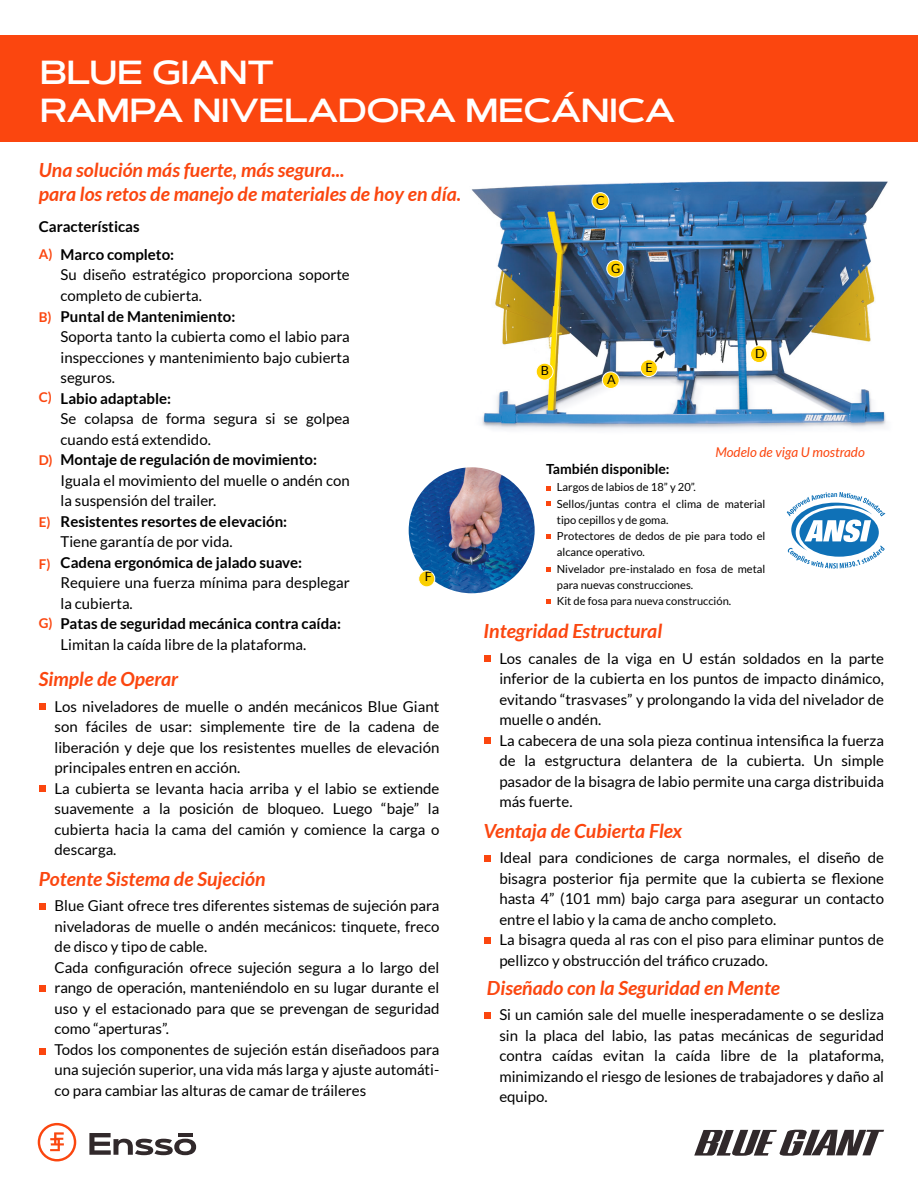
<style>
.page{position:relative;width:918px;height:1188px;background:#fff}
.page>*{position:absolute;margin:0;border:0;box-sizing:border-box;transform-origin:0 0}
.t1{font:33.3px "Artegra Sans Extended Alt Sem Bd";color:#fff}
.t2{font:italic 700 19.5px/23.5px "Lato";color:#fb460f}
.t3{font:15px/20.5px "Lato";color:#000}
.t4{font:700 15px/27.8px "Lato";color:#000}
.t5{font:700 13.95px "Lato";color:#000}
.t6{font:italic 13.5px "Lato";color:#fb460f}
.t7{font:700 13.5px "Lato";color:#fb460f}
.t8{font:12.75px "Lato";color:#000}
.t9{font:12.6px "Lato";color:#000}
.t10{font:11.1px/16.2px "Lato";color:#000}
</style>
<div class="page">
<img style="left:471px;top:181px;width:417px;height:249px">
<svg style="left:650px;top:350px;width:15px;height:18px"></svg>
<svg style="left:738px;top:262px;width:22px;height:92px;background:#38648a"></svg>
<div style="left:536px;top:363px;width:17px;height:17px;background:#ffd100;border-radius:50%"></div>
<div style="left:536px;top:363px;width:17px;height:17px;border:1px solid #fff;border-radius:50%"></div>
<div style="left:602px;top:372px;width:17px;height:17px;background:#ffd100;border-radius:50%"></div>
<div style="left:602px;top:372px;width:18px;height:17px;border:1px solid #fff;border-radius:50%"></div>
<div style="left:592px;top:193px;width:17px;height:17px;background:#ffd100;border-radius:50%"></div>
<div style="left:592px;top:192px;width:17px;height:18px;border:1px solid #fff;border-radius:50%"></div>
<div style="left:750px;top:346px;width:17px;height:17px;background:#ffd100;border-radius:50%"></div>
<div style="left:750px;top:345px;width:18px;height:18px;border:1px solid #fff;border-radius:50%"></div>
<div style="left:640px;top:360px;width:17px;height:17px;background:#ffd100;border-radius:50%"></div>
<div style="left:640px;top:359px;width:18px;height:18px;border:1px solid #fff;border-radius:50%"></div>
<div style="left:607px;top:260px;width:17px;height:17px;background:#ffd100;border-radius:50%"></div>
<div style="left:606px;top:260px;width:18px;height:18px;border:1px solid #fff;border-radius:50%"></div>
<img style="left:409px;top:467px;width:126px;height:126px;border-radius:63px">
<div style="left:419px;top:571px;width:16px;height:16px;background:#facf00;border-radius:50%"></div>
<div style="left:418px;top:570px;width:17px;height:17px;border:1px solid #fff;border-radius:50%"></div>
<div style="left:0;top:35px;width:918px;height:106px;background:#fb460f"></div>
<svg style="left:89px;top:1133px;width:107px;height:22px"></svg>
<svg style="left:38px;top:1123px;width:38px;height:38px"></svg>
<svg style="left:546px;top:486px;width:5px;height:5px"></svg>
<div style="left:39px;top:703px;width:7px;height:7px;background:#fb460f"></div>
<div style="left:39px;top:785px;width:7px;height:7px;background:#fb460f"></div>
<div style="left:484px;top:655px;width:7px;height:7px;background:#fb460f"></div>
<div style="left:484px;top:737px;width:7px;height:7px;background:#fb460f"></div>
<div style="left:484px;top:855px;width:7px;height:7px;background:#fb460f"></div>
<div style="left:484px;top:1012px;width:7px;height:6px;background:#fb460f"></div>
<div style="left:484px;top:937px;width:7px;height:7px;background:#fb460f"></div>
<div style="left:39px;top:903px;width:7px;height:7px;background:#fb460f"></div>
<div style="left:39px;top:985px;width:7px;height:7px;background:#fb460f"></div>
<div style="left:39px;top:1048px;width:7px;height:7px;background:#fb460f"></div>
<svg style="left:546px;top:502px;width:5px;height:4px"></svg>
<svg style="left:546px;top:534px;width:5px;height:5px"></svg>
<svg style="left:546px;top:567px;width:5px;height:5px"></svg>
<svg style="left:546px;top:600px;width:5px;height:4px"></svg>
<svg style="left:787px;top:492px;width:98px;height:77px"></svg>
<svg style="left:694px;top:1130px;width:190px;height:26px"></svg>
<h1 class="t1" style="left:40px;top:48px;width:235px">BLUE GIANT</h1>
<h1 class="t1" style="left:40px;top:87px;width:637px">RAMPA NIVELADORA MECÁNICA</h1>
<h2 class="t2" style="left:39px;top:159px;width:424px">Una solución más fuerte, más segura...<br>para los retos de manejo de materiales de hoy en día.</h2>
<p class="t9" style="left:596px;top:193px;width:10px">C</p>
<p class="t4" style="left:61px;top:213px;width:115px;text-indent:-22px">Características<br>Marco completo:</p>
<p class="t3" style="left:61px;top:265px;width:291px">Su diseño estratégico proporciona soporte completo de cubierta.</p>
<p class="t4" style="left:61px;top:302px;width:176px">Puntal de Mantenimiento:</p>
<p class="t3" style="left:61px;top:326px;width:291px;text-align:justify">Soporta tanto la cubierta como el labio para inspecciones y mantenimiento bajo cubierta seguros.</p>
<p class="t4" style="left:61px;top:384px;width:112px">Labio adaptable:</p>
<p class="t3" style="left:61px;top:408px;width:291px">Se colapsa de forma segura si se golpea cuando está extendido.</p>
<p class="t4" style="left:61px;top:445px;width:258px">Montaje de regulación de movimiento:</p>
<p class="t3" style="left:61px;top:470px;width:291px">Iguala el movimiento del muelle o andén con la suspensión del trailer.</p>
<p class="t4" style="left:61px;top:507px;width:228px">Resistentes resortes de elevación:</p>
<p class="t3" style="left:61px;top:531px;width:173px">Tiene garantía de por vida.</p>
<p class="t4" style="left:61px;top:548px;width:243px">Cadena ergonómica de jalado suave:</p>
<p class="t3" style="left:61px;top:572px;width:291px">Requiere una fuerza mínima para desplegar la cubierta.</p>
<p class="t4" style="left:61px;top:610px;width:282px">Patas de seguridad mecánica contra caída:</p>
<p class="t3" style="left:61px;top:634px;width:247px">Limitan la caída libre de la plataforma.</p>
<p class="t7" style="left:39px;top:246px;width:15px">A)</p>
<p class="t9" style="left:611px;top:261px;width:11px">G</p>
<p class="t7" style="left:39px;top:309px;width:14px">B)</p>
<p class="t9" style="left:755px;top:346px;width:11px">D</p>
<p class="t9" style="left:646px;top:360px;width:9px">E</p>
<p class="t9" style="left:541px;top:364px;width:10px">B</p>
<p class="t9" style="left:607px;top:373px;width:10px">A</p>
<p class="t7" style="left:39px;top:389px;width:15px">C)</p>
<p class="t6" style="left:715px;top:444px;width:151px">Modelo de viga U mostrado</p>
<p class="t7" style="left:39px;top:452px;width:15px">D)</p>
<p class="t5" style="left:546px;top:461px;width:125px">También disponible:</p>
<p class="t10" style="left:557px;top:479px;width:210px">Largos de labios de 18” y 20”.<br>Sellos/juntas contra el clima de material tipo cepillos y de goma.<br>Protectores de dedos de pie para todo el alcance operativo.<br>Nivelador pre-instalado en fosa de metal para nuevas construcciones.<br>Kit de fosa para nueva construcción.</p>
<p class="t7" style="left:39px;top:514px;width:13px">E)</p>
<p class="t7" style="left:39px;top:556px;width:13px">F)</p>
<p class="t8" style="left:425px;top:570px;width:9px">F</p>
<p class="t7" style="left:39px;top:615px;width:15px">G)</p>
<h2 class="t2" style="left:484px;top:619px;width:180px">Integridad Estructural</h2>
<p class="t3" style="left:499px;top:648px;width:386px">Los canales de la viga en U están soldados en la parte inferior de la cubierta en los puntos de impacto dinámico, evitando “trasvases” y prolongando la vida del nivelador de muelle o andén.<br>La cabecera de una sola pieza continua intensifica la fuerza de la estgructura delantera de la cubierta. Un simple pasador de la bisagra de labio permite una carga distribuida más fuerte.</p>
<h2 class="t2" style="left:484px;top:819px;width:200px">Ventaja de Cubierta Flex</h2>
<h2 class="t2" style="left:39px;top:667px;width:141px">Simple de Operar</h2>
<p class="t3" style="left:55px;top:696px;width:386px">Los niveladores de muelle o andén mecánicos Blue Giant son fáciles de usar: simplemente tire de la cadena de liberación y deje que los resistentes muelles de elevación principales entren en acción.<br>La cubierta se levanta hacia arriba y el labio se extiende suavemente a la posición de bloqueo. Luego “baje” la cubierta hacia la cama del camión y comience la carga o descarga.</p>
<p class="t3" style="left:499px;top:848px;width:386px">Ideal para condiciones de carga normales, el diseño de bisagra posterior fija permite que la cubierta se flexione hasta 4” (101 mm) bajo carga para asegurar un contacto entre el labio y la cama de ancho completo.<br>La bisagra queda al ras con el piso para eliminar puntos de pellizco y obstrucción del tráfico cruzado.</p>
<h2 class="t2" style="left:39px;top:867px;width:228px">Potente Sistema de Sujeción</h2>
<p class="t3" style="left:55px;top:896px;width:386px">Blue Giant ofrece tres diferentes sistemas de sujeción para niveladoras de muelle o andén mecánicos: tinquete, freco de disco y tipo de cable.<br>Cada configuración ofrece sujeción segura a lo largo del rango de operación, manteniéndolo en su lugar durante el uso y el estacionado para que se prevengan de seguridad como “aperturas”.<br>Todos los componentes de sujeción están diseñadoos para una sujeción superior, una vida más larga y ajuste automáti&shy;co para cambiar las alturas de camar de tráileres</p>
<h2 class="t2" style="left:487px;top:977px;width:295px">Diseñado con la Seguridad en Mente</h2>
<p class="t3" style="left:499px;top:1004px;width:386px;text-align:justify">Si un camión sale del muelle inesperadamente o se desliza sin la placa del labio, las patas mecánicas de seguridad contra caídas evitan la caída libre de la plataforma, minimizando el riesgo de lesiones de trabajadores y daño al equipo.</p>
</div>
